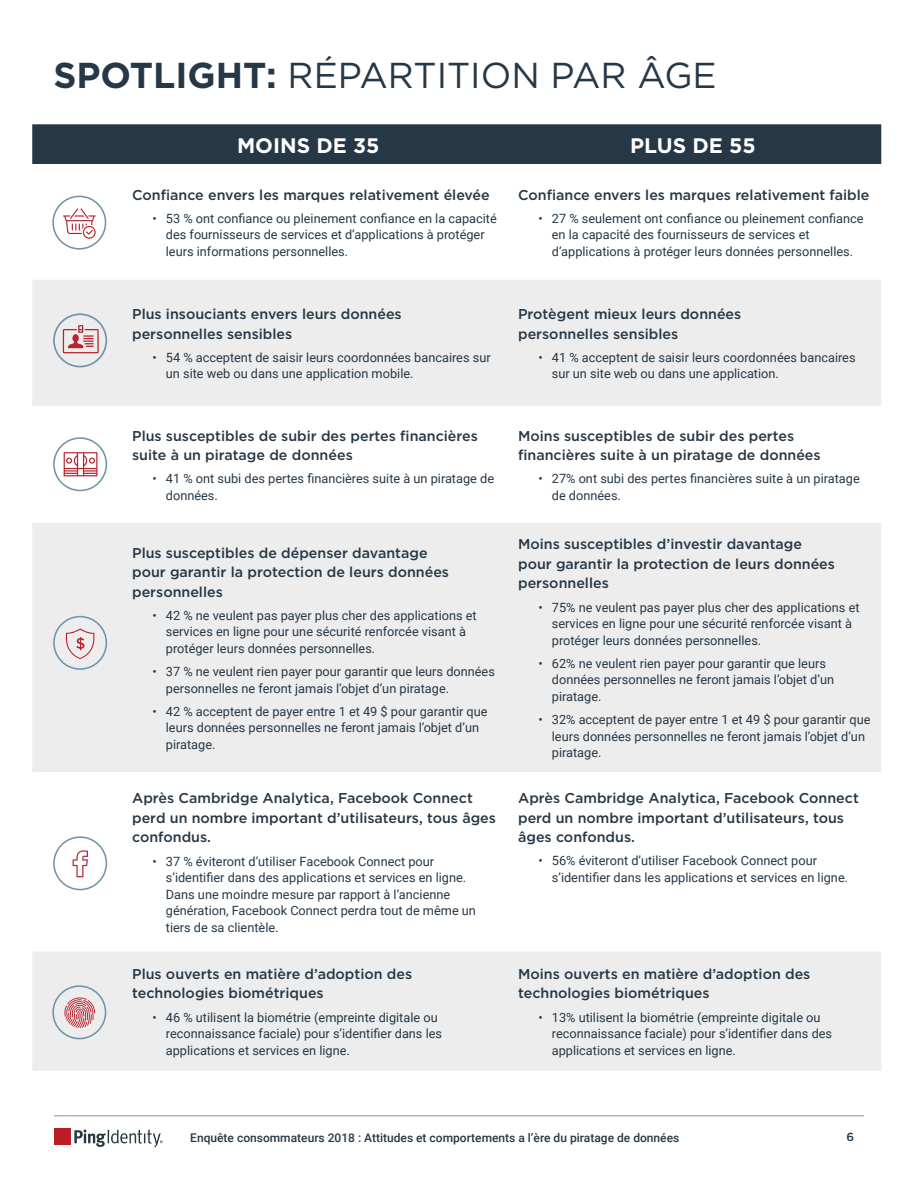
<style>
.page{position:relative;width:918px;height:1188px;background:#fff}
.page>*{position:absolute;margin:0;border:0;box-sizing:border-box;transform-origin:0 0}
.t1{font:36px "Gotham";color:#263746}
.Bullets{font:700 21px "Gotham";color:#fff}
.t2{font:500 14.25px/19.5px "Gotham";color:#263746}
.t3{font:12.75px/16.5px "Roboto";color:#263746}
.t4{font:500 12px "Roboto";color:#263746}
.t5{font:500 11.7px "Gotham";color:#263746}
.s1{font-weight:700}
</style>
<div class="page">
<hr style="left:54px;top:1115px;width:810px;height:1px;background:#a4bac2">
<div style="left:54px;top:1128px;width:17px;height:17px;background:#bc1d25"></div>
<svg style="left:74px;top:1129px;width:89px;height:18px"></svg>
<div style="left:32px;top:124px;width:849px;height:40px;background:#263746"></div>
<svg style="left:32px;top:280px;width:849px;height:492px;fill:#ededed"></svg>
<div style="left:32px;top:952px;width:849px;height:119px;background:#ededed"></div>
<div style="left:52px;top:196px;width:54px;height:54px;border:2px solid #7094ab;border-radius:50%"></div>
<svg style="left:63px;top:208px;width:33px;height:31px"></svg>
<div style="left:53px;top:313px;width:54px;height:54px;border:2px solid #7094ab;border-radius:50%"></div>
<svg style="left:63px;top:325px;width:36px;height:28px"></svg>
<div style="left:53px;top:437px;width:54px;height:54px;border:2px solid #7094ab;border-radius:50%"></div>
<svg style="left:64px;top:452px;width:33px;height:24px"></svg>
<div style="left:53px;top:616px;width:54px;height:54px;border:2px solid #7094ab;border-radius:50%"></div>
<svg style="left:66px;top:628px;width:28px;height:31px"></svg>
<div style="left:53px;top:836px;width:54px;height:54px;border:2px solid #7094ab;border-radius:50%"></div>
<svg style="left:73px;top:850px;width:15px;height:27px"></svg>
<div style="left:52px;top:985px;width:54px;height:54px;border:2px solid #7094ab;border-radius:50%"></div>
<svg style="left:64px;top:997px;width:31px;height:31px"></svg>
<p class="t1" style="left:53px;top:52px;width:665px"><span class="s1">SPOTLIGHT:</span> RÉPARTITION PAR ÂGE</p>
<p class="Bullets" style="left:237px;top:131px;width:144px">MOINS DE 35</p>
<p class="Bullets" style="left:630px;top:131px;width:127px">PLUS DE 55</p>
<p class="t2" style="left:132px;top:185px;width:359px">Confiance envers les marques relativement élevée</p>
<p class="t3" style="left:166px;top:210px;width:333px;text-indent:-14px">• 53 % ont confiance ou pleinement confiance en la capacité des fournisseurs de services et d’applications à protéger leurs informations personnelles.</p>
<p class="t2" style="left:518px;top:185px;width:353px">Confiance envers les marques relativement faible</p>
<p class="t3" style="left:552px;top:210px;width:313px;text-indent:-14px">• 27 % seulement ont confiance ou pleinement confiance en la capacité des fournisseurs de services et d’applications à protéger leurs données personnelles.</p>
<p class="t2" style="left:132px;top:304px;width:271px">Plus insouciants envers leurs données personnelles sensibles</p>
<p class="t3" style="left:166px;top:349px;width:326px;text-indent:-14px">• 54 % acceptent de saisir leurs coordonnées bancaires sur un site web ou dans une application mobile.</p>
<p class="t2" style="left:132px;top:426px;width:347px">Plus susceptibles de subir des pertes financières suite à un piratage de données</p>
<p class="t3" style="left:166px;top:470px;width:330px;text-indent:-14px">• 41 % ont subi des pertes financières suite à un piratage de données.</p>
<p class="t2" style="left:132px;top:543px;width:318px">Plus susceptibles de dépenser davantage pour garantir la protection de leurs données personnelles</p>
<p class="t3" style="left:166px;top:607px;width:312px;text-indent:-14px">• 42 % ne veulent pas payer plus cher des applications et services en ligne pour une sécurité renforcée visant à protéger leurs données personnelles.</p>
<p class="t3" style="left:166px;top:663px;width:331px;text-indent:-14px">• 37 % ne veulent rien payer pour garantir que leurs données personnelles ne feront jamais l’objet d’un piratage.</p>
<p class="t3" style="left:166px;top:703px;width:323px;text-indent:-14px">• 42 % acceptent de payer entre 1 et 49 $ pour garantir que leurs données personnelles ne feront jamais l’objet d’un piratage.</p>
<p class="t2" style="left:132px;top:788px;width:365px">Après Cambridge Analytica, Facebook Connect perd un nombre important d’utilisateurs, tous âges confondus.</p>
<p class="t3" style="left:166px;top:852px;width:312px;text-indent:-14px">• 37 % éviteront d’utiliser Facebook Connect pour s’identifier dans des applications et services en ligne.<br>Dans une moindre mesure par rapport à l’ancienne génération, Facebook Connect perdra tout de même un tiers de sa clientèle.</p>
<p class="t2" style="left:132px;top:964px;width:282px">Plus ouverts en matière d’adoption des technologies biométriques</p>
<p class="t3" style="left:166px;top:1008px;width:278px;text-indent:-14px">• 46 % utilisent la biométrie (empreinte digitale ou reconnaissance faciale) pour s’identifier dans les applications et services en ligne.</p>
<p class="t2" style="left:518px;top:304px;width:225px">Protègent mieux leurs données personnelles sensibles</p>
<p class="t3" style="left:552px;top:349px;width:305px;text-indent:-14px">• 41 % acceptent de saisir leurs coordonnées bancaires sur un site web ou dans une application.</p>
<p class="t2" style="left:518px;top:426px;width:304px">Moins susceptibles de subir des pertes financières suite à un piratage de données</p>
<p class="t3" style="left:552px;top:470px;width:309px;text-indent:-14px">• 27% ont subi des pertes financières suite à un piratage de données.</p>
<p class="t2" style="left:518px;top:534px;width:318px">Moins susceptibles d’investir davantage pour garantir la protection de leurs données personnelles</p>
<p class="t3" style="left:552px;top:598px;width:309px;text-indent:-14px">• 75% ne veulent pas payer plus cher des applications et services en ligne pour une sécurité renforcée visant à protéger leurs données personnelles.</p>
<p class="t3" style="left:552px;top:655px;width:284px;text-indent:-14px">• 62% ne veulent rien payer pour garantir que leurs données personnelles ne feront jamais l’objet d’un piratage.</p>
<p class="t3" style="left:552px;top:711px;width:320px;text-indent:-14px">• 32% acceptent de payer entre 1 et 49 $ pour garantir que leurs données personnelles ne feront jamais l’objet d’un piratage.</p>
<p class="t2" style="left:518px;top:788px;width:342px">Après Cambridge Analytica, Facebook Connect perd un nombre important d’utilisateurs, tous âges confondus.</p>
<p class="t3" style="left:552px;top:852px;width:298px;text-indent:-14px">• 56% éviteront d’utiliser Facebook Connect pour s’identifier dans les applications et services en ligne.</p>
<p class="t2" style="left:518px;top:964px;width:294px">Moins ouverts en matière d’adoption des technologies biométriques</p>
<p class="t3" style="left:552px;top:1008px;width:282px;text-indent:-14px">• 13% utilisent la biométrie (empreinte digitale ou reconnaissance faciale) pour s’identifier dans des applications et services en ligne.</p>
<p class="t4" style="left:190px;top:1130px;width:491px">Enquête consommateurs 2018 : Attitudes et comportements a l’ère du piratage de données</p>
<p class="t5" style="left:847px;top:1129px;width:9px">6</p>
</div>
